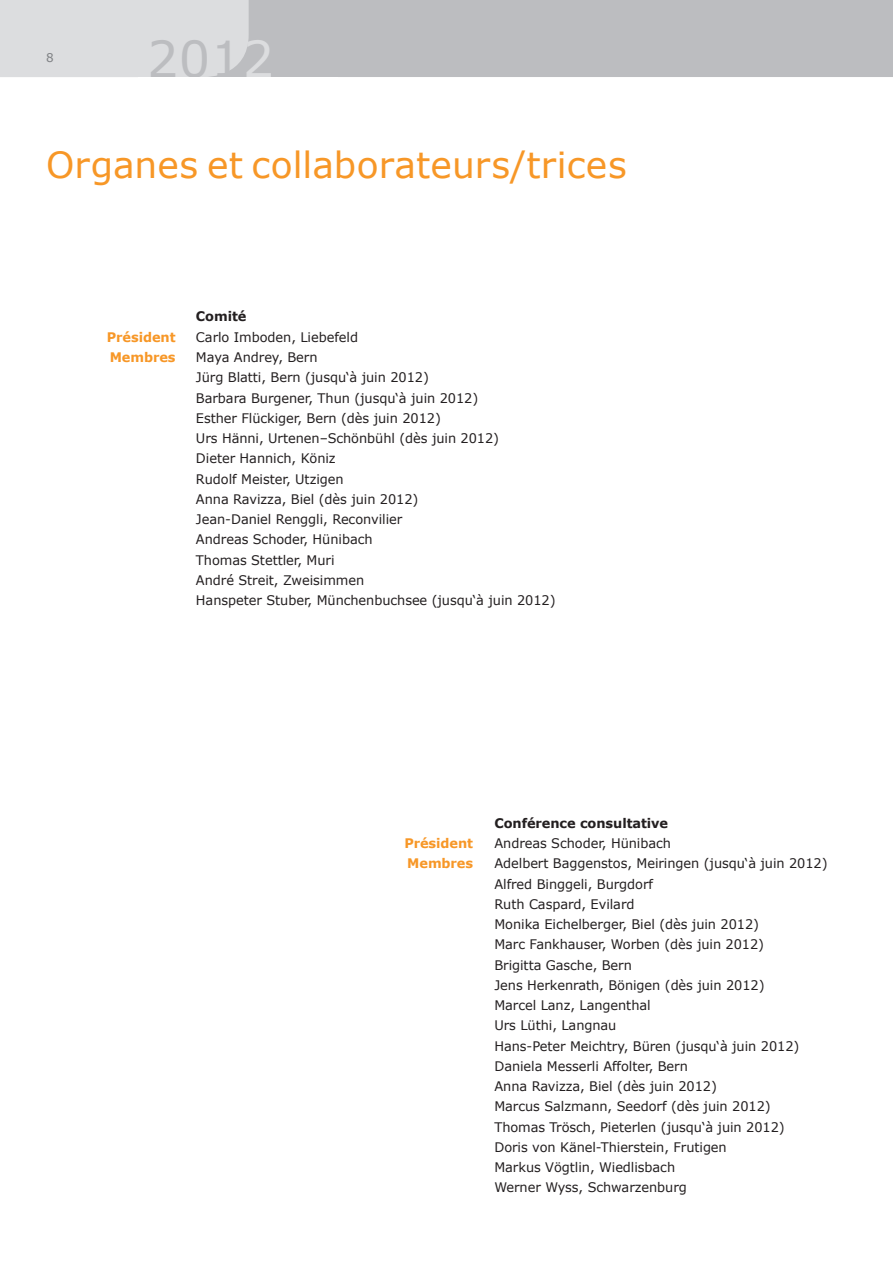
<style>
.page{position:relative;width:893px;height:1263px;background:#fff}
.page>*{position:absolute;margin:0;border:0;box-sizing:border-box;transform-origin:0 0}
.t1{font:49.5px "Verdana";color:#bcbdc0}
.Titel{font:36px "Verdana";letter-spacing:.005em;color:#f79727}
.Grundschrift{font:13.2px "Verdana";letter-spacing:-.005em;color:#231f20}
.Marginalien{font:700 13.2px "Verdana";letter-spacing:-.005em;color:#f79727}
.Grundschrift-2{font:700 13.2px "Verdana";letter-spacing:-.005em;color:#231f20}
.t2{font:12px "Verdana";color:#808285}
.s1{color:#dcdddf}
</style>
<div class="page">
<div style="left:249px;top:0;width:644px;height:77px;background:#bcbdc0"></div>
<div style="left:0;top:0;width:249px;height:77px;background:#dcdddf"></div>
<p class="t2" style="left:46px;top:49px;width:9px">8</p>
<h1 class="t1" style="left:147px;top:25px;width:129px">201<span class="s1">2</span></h1>
<p class="Titel" style="left:46px;top:141px;width:582px">Organes et collaborateurs/trices</p>
<p class="Marginalien" style="left:107px;top:328px;width:70px">Président</p>
<p class="Marginalien" style="left:110px;top:348px;width:67px">Membres</p>
<p class="Grundschrift-2" style="left:196px;top:307px;width:52px">Comité</p>
<p class="Grundschrift" style="left:196px;top:328px;width:164px">Carlo Imboden, Liebefeld</p>
<p class="Grundschrift" style="left:196px;top:348px;width:123px">Maya Andrey, Bern</p>
<p class="Grundschrift" style="left:196px;top:368px;width:234px">Jürg Blatti, Bern (jusqu‘à juin 2012)</p>
<p class="Grundschrift" style="left:196px;top:389px;width:284px">Barbara Burgener, Thun (jusqu‘à juin 2012)</p>
<p class="Grundschrift" style="left:196px;top:409px;width:246px">Esther Flückiger, Bern (dès juin 2012)</p>
<p class="Grundschrift" style="left:196px;top:429px;width:305px">Urs Hänni, Urtenen–Schönbühl (dès juin 2012)</p>
<p class="Grundschrift" style="left:196px;top:449px;width:141px">Dieter Hannich, Köniz</p>
<p class="Grundschrift" style="left:196px;top:470px;width:149px">Rudolf Meister, Utzigen</p>
<p class="Grundschrift" style="left:196px;top:490px;width:224px">Anna Ravizza, Biel (dès juin 2012)</p>
<p class="Grundschrift" style="left:196px;top:510px;width:208px">Jean-Daniel Renggli, Reconvilier</p>
<p class="Grundschrift" style="left:196px;top:530px;width:178px">Andreas Schoder, Hünibach</p>
<p class="Grundschrift" style="left:196px;top:551px;width:140px">Thomas Stettler, Muri</p>
<p class="Grundschrift" style="left:196px;top:571px;width:170px">André Streit, Zweisimmen</p>
<p class="Grundschrift" style="left:196px;top:591px;width:361px">Hanspeter Stuber, Münchenbuchsee (jusqu‘à juin 2012)</p>
<p class="Marginalien" style="left:404px;top:834px;width:70px">Président</p>
<p class="Marginalien" style="left:407px;top:854px;width:67px">Membres</p>
<p class="Grundschrift-2" style="left:494px;top:814px;width:175px">Conférence consultative</p>
<p class="Grundschrift" style="left:494px;top:834px;width:178px">Andreas Schoder, Hünibach</p>
<p class="Grundschrift" style="left:494px;top:854px;width:335px">Adelbert Baggenstos, Meiringen (jusqu‘à juin 2012)</p>
<p class="Grundschrift" style="left:494px;top:875px;width:160px">Alfred Binggeli, Burgdorf</p>
<p class="Grundschrift" style="left:494px;top:895px;width:142px">Ruth Caspard, Evilard</p>
<p class="Grundschrift" style="left:494px;top:915px;width:266px">Monika Eichelberger, Biel (dès juin 2012)</p>
<p class="Grundschrift" style="left:494px;top:935px;width:271px">Marc Fankhauser, Worben (dès juin 2012)</p>
<p class="Grundschrift" style="left:494px;top:956px;width:139px">Brigitta Gasche, Bern</p>
<p class="Grundschrift" style="left:494px;top:976px;width:272px">Jens Herkenrath, Bönigen (dès juin 2012)</p>
<p class="Grundschrift" style="left:494px;top:996px;width:158px">Marcel Lanz, Langenthal</p>
<p class="Grundschrift" style="left:494px;top:1016px;width:124px">Urs Lüthi, Langnau</p>
<p class="Grundschrift" style="left:494px;top:1037px;width:306px">Hans-Peter Meichtry, Büren (jusqu‘à juin 2012)</p>
<p class="Grundschrift" style="left:494px;top:1057px;width:195px">Daniela Messerli Affolter, Bern</p>
<p class="Grundschrift" style="left:494px;top:1077px;width:224px">Anna Ravizza, Biel (dès juin 2012)</p>
<p class="Grundschrift" style="left:494px;top:1097px;width:278px">Marcus Salzmann, Seedorf (dès juin 2012)</p>
<p class="Grundschrift" style="left:494px;top:1118px;width:292px">Thomas Trösch, Pieterlen (jusqu‘à juin 2012)</p>
<p class="Grundschrift" style="left:494px;top:1138px;width:234px">Doris von Känel-Thierstein, Frutigen</p>
<p class="Grundschrift" style="left:494px;top:1158px;width:182px">Markus Vögtlin, Wiedlisbach</p>
<p class="Grundschrift" style="left:494px;top:1178px;width:194px">Werner Wyss, Schwarzenburg</p>
</div>
